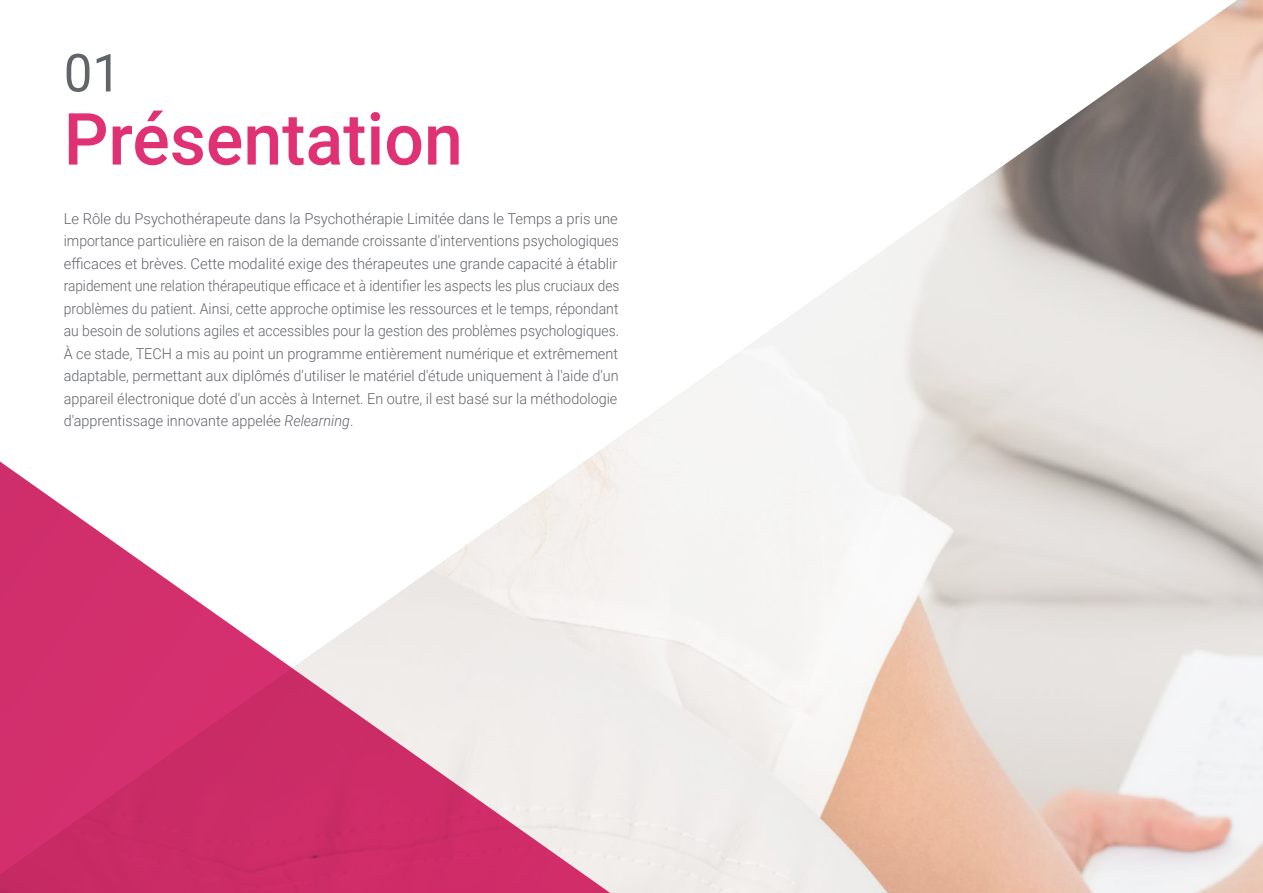
<style>
.page{position:relative;width:1263px;height:893px;background:#fff}
.page>*{position:absolute;margin:0;border:0;box-sizing:border-box;transform-origin:0 0}
.t1{font:500 72px "Roboto";color:#df3174}
.t2{font:52.5px "Roboto";color:#61646a}
.t3{font:300 15px/22.5px "Roboto";color:#61646a}
.s1{font-style:italic}
</style>
<div class="page">
<img style="left:607px;top:0;width:656px;height:893px">
<svg style="left:0;top:446px;width:640px;height:447px"></svg>
<h2 class="t2" style="left:64px;top:36px;width:59px">01</h2>
<h1 class="t1" style="left:64px;top:89px;width:401px">Présentation</h1>
<p class="t3" style="left:64px;top:207px;width:557px">Le Rôle du Psychothérapeute dans la Psychothérapie Limitée dans le Temps a pris une importance particulière en raison de la demande croissante d'interventions psychologiques efficaces et brèves. Cette modalité exige des thérapeutes une grande capacité à établir rapidement une relation thérapeutique efficace et à identifier les aspects les plus cruciaux des problèmes du patient. Ainsi, cette approche optimise les ressources et le temps, répondant au besoin de solutions agiles et accessibles pour la gestion des problèmes psychologiques.<br>À ce stade, TECH a mis au point un programme entièrement numérique et extrêmement adaptable, permettant aux diplômés d'utiliser le matériel d'étude uniquement à l'aide d'un appareil électronique doté d'un accès à Internet. En outre, il est basé sur la méthodologie d'apprentissage innovante appelée <span class="s1">Relearning</span>.</p>
</div>
